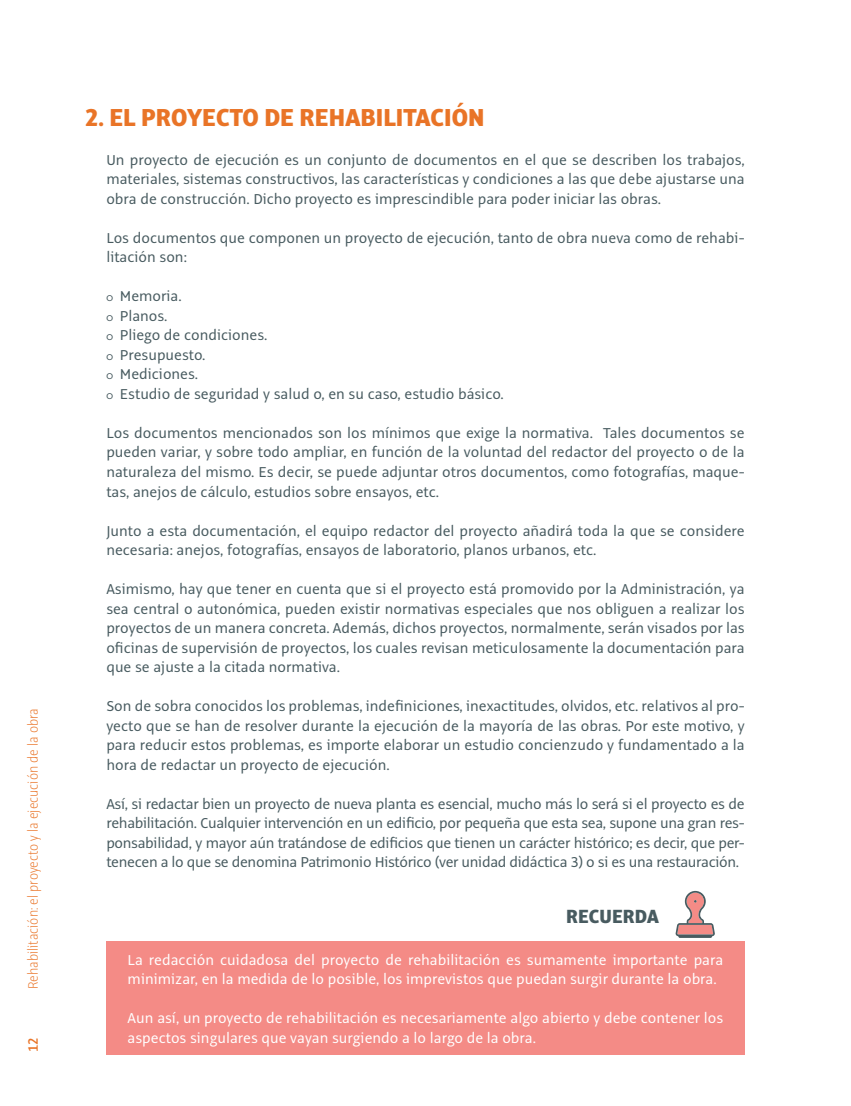
<style>
.page{position:relative;width:851px;height:1106px;background:#fff}
.page>*{position:absolute;margin:0;border:0;box-sizing:border-box;transform-origin:0 0}
.t1{font:800 27px "Alto Pro Con";color:#e97427}
.t2{font:800 21px "Alto Pro Con";color:#485b60}
.t3{font:15.75px/19.5px "Alto Pro";color:#485b60;text-align:justify}
.t4{font:15.75px/19.5px "Alto Pro";color:#fff}
.t5{font:200 15px "Alto Pro Con";color:#e97427}
.t6{font:600 15px "Alto Pro Con";color:#e97427}
.s1{font-size:12px}
</style>
<div class="page">
<svg style="left:675px;top:890px;width:40px;height:47px"></svg>
<div style="left:106px;top:940px;width:638px;height:114px;background:#f48b86"></div>
<p class="t5" style="left:24px;top:989px;width:283px;rotate:-90deg">Rehabilitación: el proyecto y la ejecución de la obra</p>
<p class="t6" style="left:24px;top:1051px;width:16px;rotate:-90deg">12</p>
<h1 class="t1" style="left:85px;top:101px;width:401px">2. EL PROYECTO DE REHABILITACIÓN</h1>
<p class="t3" style="left:106px;top:150px;width:639px">Un proyecto de ejecución es un conjunto de documentos en el que se describen los trabajos, materiales, sistemas constructivos, las características y condiciones a las que debe ajustarse una obra de construcción. Dicho proyecto es imprescindible para poder iniciar las obras.</p>
<p class="t3" style="left:106px;top:228px;width:639px">Los documentos que componen un proyecto de ejecución, tanto de obra nueva como de rehabi&shy;litación son:</p>
<p class="t3" style="left:106px;top:287px;width:77px"><span class="s1">○</span> Memoria.</p>
<p class="t3" style="left:106px;top:306px;width:63px"><span class="s1">○</span> Planos.</p>
<p class="t3" style="left:106px;top:326px;width:162px"><span class="s1">○</span> Pliego de condiciones.</p>
<p class="t3" style="left:106px;top:345px;width:101px"><span class="s1">○</span> Presupuesto.</p>
<p class="t3" style="left:106px;top:365px;width:93px"><span class="s1">○</span> Mediciones.</p>
<p class="t3" style="left:106px;top:384px;width:399px"><span class="s1">○</span> Estudio de seguridad y salud o, en su caso, estudio básico.</p>
<p class="t3" style="left:106px;top:423px;width:639px">Los documentos mencionados son los mínimos que exige la normativa. Tales documentos se pueden variar, y sobre todo ampliar, en función de la voluntad del redactor del proyecto o de la naturaleza del mismo. Es decir, se puede adjuntar otros documentos, como fotografías, maque&shy;tas, anejos de cálculo, estudios sobre ensayos, etc.</p>
<p class="t3" style="left:106px;top:521px;width:639px">Junto a esta documentación, el equipo redactor del proyecto añadirá toda la que se considere necesaria: anejos, fotografías, ensayos de laboratorio, planos urbanos, etc.</p>
<p class="t3" style="left:106px;top:579px;width:639px">Asimismo, hay que tener en cuenta que si el proyecto está promovido por la Administración, ya sea central o autonómica, pueden existir normativas especiales que nos obliguen a realizar los proyectos de un manera concreta. Además, dichos proyectos, normalmente, serán visados por las oficinas de supervisión de proyectos, los cuales revisan meticulosamente la documentación para que se ajuste a la citada normativa.</p>
<p class="t3" style="left:106px;top:696px;width:639px">Son de sobra conocidos los problemas, indefiniciones, inexactitudes, olvidos, etc. relativos al pro&shy;yecto que se han de resolver durante la ejecución de la mayoría de las obras. Por este motivo, y para reducir estos problemas, es importe elaborar un estudio concienzudo y fundamentado a la hora de redactar un proyecto de ejecución.</p>
<p class="t3" style="left:106px;top:794px;width:639px">Así, si redactar bien un proyecto de nueva planta es esencial, mucho más lo será si el proyecto es de rehabilitación. Cualquier intervención en un edificio, por pequeña que esta sea, supone una gran res&shy;ponsabilidad, y mayor aún tratándose de edificios que tienen un carácter histórico; es decir, que per&shy;tenecen a lo que se denomina Patrimonio Histórico (ver unidad didáctica 3) o si es una restauración.</p>
<p class="t2" style="left:566px;top:903px;width:94px">RECUERDA</p>
<p class="t4" style="left:128px;top:949px;width:597px">La redacción cuidadosa del proyecto de rehabilitación es sumamente importante para minimizar, en la medida de lo posible, los imprevistos que puedan surgir durante la obra.</p>
<p class="t4" style="left:128px;top:1008px;width:597px">Aun así, un proyecto de rehabilitación es necesariamente algo abierto y debe contener los aspectos singulares que vayan surgiendo a lo largo de la obra.</p>
</div>
